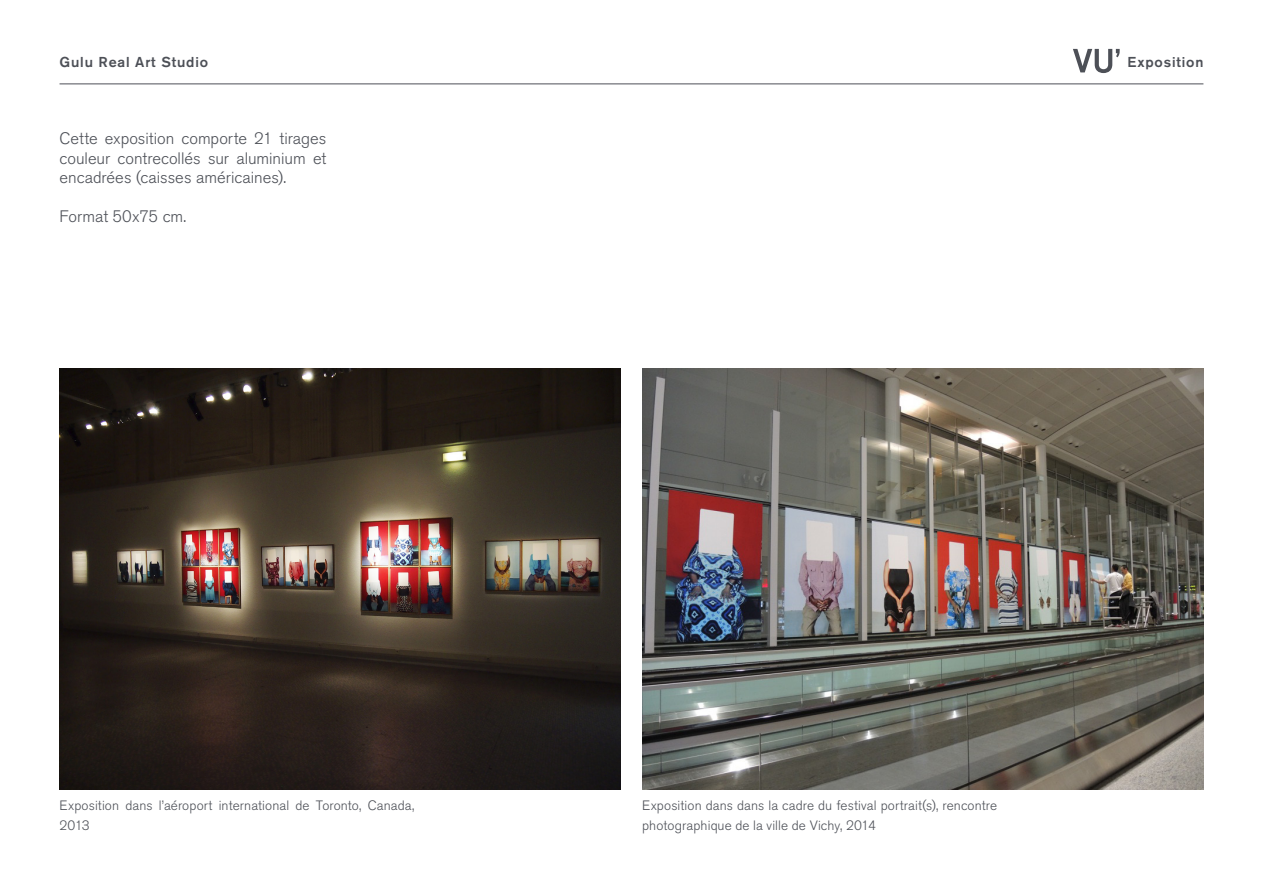
<style>
.page{position:relative;width:1263px;height:893px;background:#fff}
.page>*{position:absolute;margin:0;border:0;box-sizing:border-box;transform-origin:0 0}
.t1{font:300 16.5px/19.5px "Akzidenz Grotesk BE";color:#4d5057;text-align:justify}
.t2{font:500 14.25px "Akzidenz Grotesk BE";letter-spacing:.06em;color:#4d5057}
.t3{font:300 13.5px/19.5px "Akzidenz Grotesk BE";letter-spacing:.01em;color:#4d5057}
</style>
<div class="page">
<hr style="left:60px;top:84px;width:1143px;height:1px;background:#4d5057">
<svg style="left:1073px;top:49px;width:47px;height:24px"></svg>
<img style="left:642px;top:369px;width:561px;height:421px">
<img style="left:60px;top:369px;width:561px;height:421px">
<p class="t2" style="left:60px;top:53px;width:150px">Gulu Real Art Studio</p>
<p class="t2" style="left:1127px;top:53px;width:77px">Exposition</p>
<p class="t1" style="left:60px;top:129px;width:268px">Cette exposition comporte 21 tirages couleur contrecollés sur aluminium et encadrées (caisses américaines).</p>
<p class="t1" style="left:60px;top:207px;width:128px">Format 50x75 cm.</p>
<p class="t3" style="left:60px;top:796px;width:356px">Exposition dans l’aéroport international de Toronto, Canada,<br>2013</p>
<p class="t3" style="left:642px;top:796px;width:356px">Exposition dans dans la cadre du festival portrait(s), rencontre photographique de la ville de Vichy, 2014</p>
</div>
